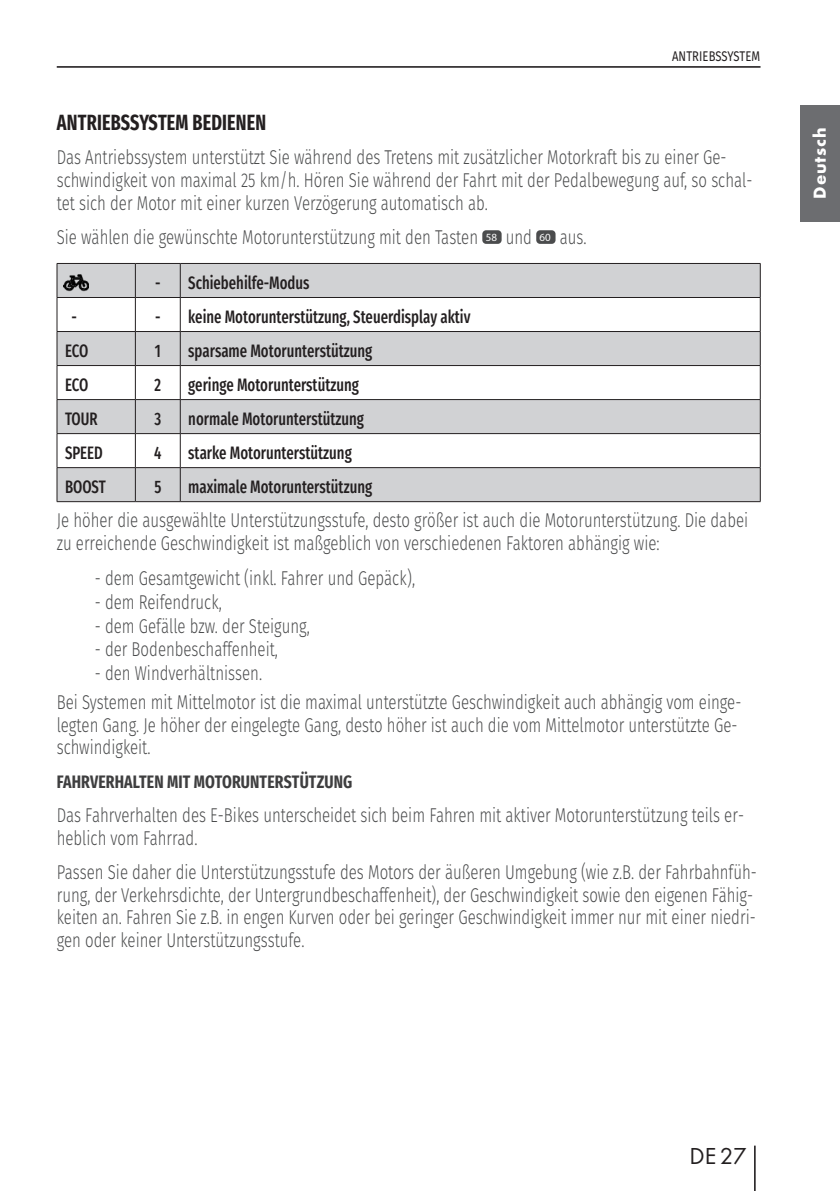
<style>
.page{position:relative;width:840px;height:1191px;background:#fff}
.page>*{position:absolute;margin:0;border:0;box-sizing:border-box;transform-origin:0 0}
.t1{font:24px "Futura TOT Boo";color:#231f20}
.N_Überschrift__H3{font:700 22px "Fira Sans Condensed";letter-spacing:.01em;color:#231f20;scale:.85 1}
.N_Text{font:300 20px/22.6px "Fira Sans";color:#4b4c4d;scale:.75 1}
.N_Text_Aufzählung_3{font:300 20px "Fira Sans";color:#4b4c4d;scale:.75 1}
.N_Tabelle_Text_-_kle{font:500 18px "Fira Sans Condensed";color:#231f20;scale:.85 1}
.N_Text-2{font:700 18px "Fira Sans Condensed";letter-spacing:.01em;color:#3e3e3f;scale:.9 1}
.N_Tabelle_Überschrif{font:500 18px "Fira Sans Condensed";color:#231f20;scale:.85 1}
.t2{font:700 18px "Futura TOT";letter-spacing:.05em;color:#fff}
.N_Kolumne_RE{font:14px "Fira Sans";letter-spacing:.01em;color:#231f20;scale:.8 1}
.Box_Bezifferung_Nr{font:11px "Myriad Pro";color:#fff}
</style>
<div class="page">
<hr style="left:57px;top:66px;width:703px;height:2px;background:#231f20">
<hr style="left:753px;top:1145px;width:2px;height:46px;background:#231f20">
<div style="left:799px;top:105px;width:40px;height:116px;background:#6c6d70"></div>
<div style="left:483px;top:231px;width:17px;height:12px;background:#4b4c4d;border-radius:3px"></div>
<div style="left:482px;top:230px;width:19px;height:14px;border:2px solid #4b4c4d;border-radius:3px"></div>
<div style="left:537px;top:231px;width:17px;height:12px;background:#4b4c4d;border-radius:3px"></div>
<div style="left:536px;top:230px;width:19px;height:14px;border:2px solid #4b4c4d;border-radius:3px"></div>
<svg style="left:58px;top:264px;width:701px;height:237px;fill:#d1d2d4"></svg>
<hr style="left:57px;top:263px;width:78px;height:1px;background:#231f20">
<hr style="left:57px;top:264px;width:1px;height:33px;background:#231f20">
<hr style="left:135px;top:263px;width:45px;height:1px;background:#231f20">
<hr style="left:135px;top:264px;width:1px;height:33px;background:#231f20">
<hr style="left:180px;top:263px;width:580px;height:1px;background:#231f20">
<hr style="left:180px;top:264px;width:1px;height:33px;background:#231f20">
<hr style="left:759px;top:264px;width:1px;height:33px;background:#231f20">
<hr style="left:57px;top:297px;width:78px;height:1px;background:#231f20">
<hr style="left:57px;top:298px;width:1px;height:33px;background:#231f20">
<hr style="left:135px;top:297px;width:45px;height:1px;background:#231f20">
<hr style="left:135px;top:298px;width:1px;height:33px;background:#231f20">
<hr style="left:180px;top:297px;width:580px;height:1px;background:#231f20">
<hr style="left:180px;top:298px;width:1px;height:33px;background:#231f20">
<hr style="left:759px;top:298px;width:1px;height:33px;background:#231f20">
<hr style="left:57px;top:331px;width:78px;height:1px;background:#231f20">
<hr style="left:57px;top:332px;width:1px;height:33px;background:#231f20">
<hr style="left:135px;top:331px;width:45px;height:1px;background:#231f20">
<hr style="left:135px;top:332px;width:1px;height:33px;background:#231f20">
<hr style="left:180px;top:331px;width:580px;height:1px;background:#231f20">
<hr style="left:180px;top:332px;width:1px;height:33px;background:#231f20">
<hr style="left:759px;top:332px;width:1px;height:33px;background:#231f20">
<hr style="left:57px;top:365px;width:78px;height:1px;background:#231f20">
<hr style="left:57px;top:366px;width:1px;height:33px;background:#231f20">
<hr style="left:135px;top:365px;width:45px;height:1px;background:#231f20">
<hr style="left:135px;top:366px;width:1px;height:33px;background:#231f20">
<hr style="left:180px;top:365px;width:580px;height:1px;background:#231f20">
<hr style="left:180px;top:366px;width:1px;height:33px;background:#231f20">
<hr style="left:759px;top:366px;width:1px;height:33px;background:#231f20">
<hr style="left:57px;top:399px;width:78px;height:1px;background:#231f20">
<hr style="left:57px;top:400px;width:1px;height:33px;background:#231f20">
<hr style="left:135px;top:399px;width:45px;height:1px;background:#231f20">
<hr style="left:135px;top:400px;width:1px;height:33px;background:#231f20">
<hr style="left:180px;top:399px;width:580px;height:1px;background:#231f20">
<hr style="left:180px;top:400px;width:1px;height:33px;background:#231f20">
<hr style="left:759px;top:400px;width:1px;height:33px;background:#231f20">
<hr style="left:57px;top:433px;width:78px;height:1px;background:#231f20">
<hr style="left:57px;top:434px;width:1px;height:33px;background:#231f20">
<hr style="left:135px;top:433px;width:45px;height:1px;background:#231f20">
<hr style="left:135px;top:434px;width:1px;height:33px;background:#231f20">
<hr style="left:180px;top:433px;width:580px;height:1px;background:#231f20">
<hr style="left:180px;top:434px;width:1px;height:33px;background:#231f20">
<hr style="left:759px;top:434px;width:1px;height:33px;background:#231f20">
<hr style="left:57px;top:467px;width:78px;height:1px;background:#231f20">
<hr style="left:57px;top:468px;width:1px;height:33px;background:#231f20">
<hr style="left:135px;top:467px;width:45px;height:1px;background:#231f20">
<hr style="left:135px;top:468px;width:1px;height:33px;background:#231f20">
<hr style="left:180px;top:467px;width:580px;height:1px;background:#231f20">
<hr style="left:180px;top:468px;width:1px;height:33px;background:#231f20">
<hr style="left:759px;top:468px;width:1px;height:33px;background:#231f20">
<hr style="left:57px;top:501px;width:78px;height:1px;background:#231f20">
<hr style="left:135px;top:501px;width:45px;height:1px;background:#231f20">
<hr style="left:180px;top:501px;width:580px;height:1px;background:#231f20">
<img style="left:63px;top:273px;width:25px;height:19px">
<p class="N_Kolumne_RE" style="left:671px;top:46px;width:112px">ANTRIEBSSYSTEM</p>
<p class="N_Überschrift__H3" style="left:57px;top:103px;width:248px">ANTRIEBSSYSTEM BEDIENEN</p>
<p class="N_Text" style="left:57px;top:146px;width:928px">Das Antriebssystem unterstützt Sie während des Tretens mit zusätzlicher Motorkraft bis zu einer Ge&shy;schwindigkeit von maximal 25 km/h. Hören Sie während der Fahrt mit der Pedalbewegung auf, so schal&shy;tet sich der Motor mit einer kurzen Verzögerung automatisch ab.</p>
<p class="N_Text" style="left:57px;top:225px;width:563px">Sie wählen die gewünschte Motorunterstützung mit den Tasten</p>
<p class="Box_Bezifferung_Nr" style="left:485px;top:231px;width:13px">58</p>
<p class="N_Text" style="left:505px;top:225px;width:36px">und</p>
<p class="Box_Bezifferung_Nr" style="left:539px;top:231px;width:13px">60</p>
<p class="N_Text" style="left:559px;top:225px;width:37px">aus.</p>
<p class="N_Tabelle_Überschrif" style="left:155px;top:266px;width:6px">-</p>
<p class="N_Tabelle_Text_-_kle" style="left:188px;top:266px;width:144px">Schiebehilfe-Modus</p>
<p class="N_Tabelle_Überschrif" style="left:71px;top:300px;width:6px">-</p>
<p class="N_Tabelle_Text_-_kle" style="left:188px;top:300px;width:333px">keine Motorunterstützung, Steuerdisplay aktiv</p>
<p class="N_Tabelle_Überschrif" style="left:65px;top:334px;width:29px">ECO</p>
<p class="N_Tabelle_Überschrif" style="left:155px;top:334px;width:9px">1</p>
<p class="N_Tabelle_Text_-_kle" style="left:188px;top:334px;width:218px">sparsame Motorunterstützung</p>
<p class="N_Tabelle_Überschrif" style="left:65px;top:368px;width:29px">ECO</p>
<p class="N_Tabelle_Überschrif" style="left:154px;top:368px;width:9px">2</p>
<p class="N_Tabelle_Text_-_kle" style="left:188px;top:368px;width:202px">geringe Motorunterstützung</p>
<p class="N_Tabelle_Überschrif" style="left:65px;top:402px;width:40px">TOUR</p>
<p class="N_Tabelle_Überschrif" style="left:154px;top:402px;width:9px">3</p>
<p class="N_Tabelle_Text_-_kle" style="left:188px;top:402px;width:208px">normale Motorunterstützung</p>
<p class="N_Tabelle_Überschrif" style="left:65px;top:436px;width:46px">SPEED</p>
<p class="N_Tabelle_Überschrif" style="left:154px;top:436px;width:10px">4</p>
<p class="N_Tabelle_Text_-_kle" style="left:188px;top:436px;width:194px">starke Motorunterstützung</p>
<p class="N_Tabelle_Überschrif" style="left:65px;top:470px;width:50px">BOOST</p>
<p class="N_Tabelle_Überschrif" style="left:154px;top:470px;width:10px">5</p>
<p class="N_Tabelle_Text_-_kle" style="left:188px;top:470px;width:218px">maximale Motorunterstützung</p>
<p class="N_Text" style="left:57px;top:509px;width:922px">Je höher die ausgewählte Unterstützungsstufe, desto größer ist auch die Motorunterstützung. Die dabei zu erreichende Geschwindigkeit ist maßgeblich von verschiedenen Faktoren abhängig wie:</p>
<p class="N_Text_Aufzählung_3" style="left:95px;top:564px;width:428px">- dem Gesamtgewicht (inkl. Fahrer und Gepäck),</p>
<p class="N_Text_Aufzählung_3" style="left:95px;top:587px;width:171px">- dem Reifendruck,</p>
<p class="N_Text_Aufzählung_3" style="left:95px;top:611px;width:288px">- dem Gefälle bzw. der Steigung,</p>
<p class="N_Text_Aufzählung_3" style="left:95px;top:635px;width:245px">- der Bodenbeschaffenheit,</p>
<p class="N_Text_Aufzählung_3" style="left:95px;top:658px;width:224px">- den Windverhältnissen.</p>
<p class="N_Text" style="left:57px;top:690px;width:913px">Bei Systemen mit Mittelmotor ist die maximal unterstützte Geschwindigkeit auch abhängig vom einge&shy;legten Gang. Je höher der eingelegte Gang, desto höher ist auch die vom Mittelmotor unterstützte Ge&shy;schwindigkeit.</p>
<p class="N_Text-2" style="left:57px;top:765px;width:330px">FAHRVERHALTEN MIT MOTORUNTERSTÜTZUNG</p>
<p class="N_Text" style="left:57px;top:804px;width:917px">Das Fahrverhalten des E-Bikes unterscheidet sich beim Fahren mit aktiver Motorunterstützung teils er&shy;heblich vom Fahrrad.</p>
<p class="N_Text" style="left:57px;top:860px;width:934px">Passen Sie daher die Unterstützungsstufe des Motors der äußeren Umgebung (wie z.B. der Fahrbahnfüh&shy;rung, der Verkehrsdichte, der Untergrundbeschaffenheit), der Geschwindigkeit sowie den eigenen Fähig&shy;keiten an. Fahren Sie z.B. in engen Kurven oder bei geringer Geschwindigkeit immer nur mit einer niedri&shy;gen oder keiner Unterstützungsstufe.</p>
<p class="t2" style="left:808px;top:199px;width:73px;rotate:-90deg">Deutsch</p>
<p class="t1" style="left:689px;top:1141px;width:58px">DE 27</p>
</div>
